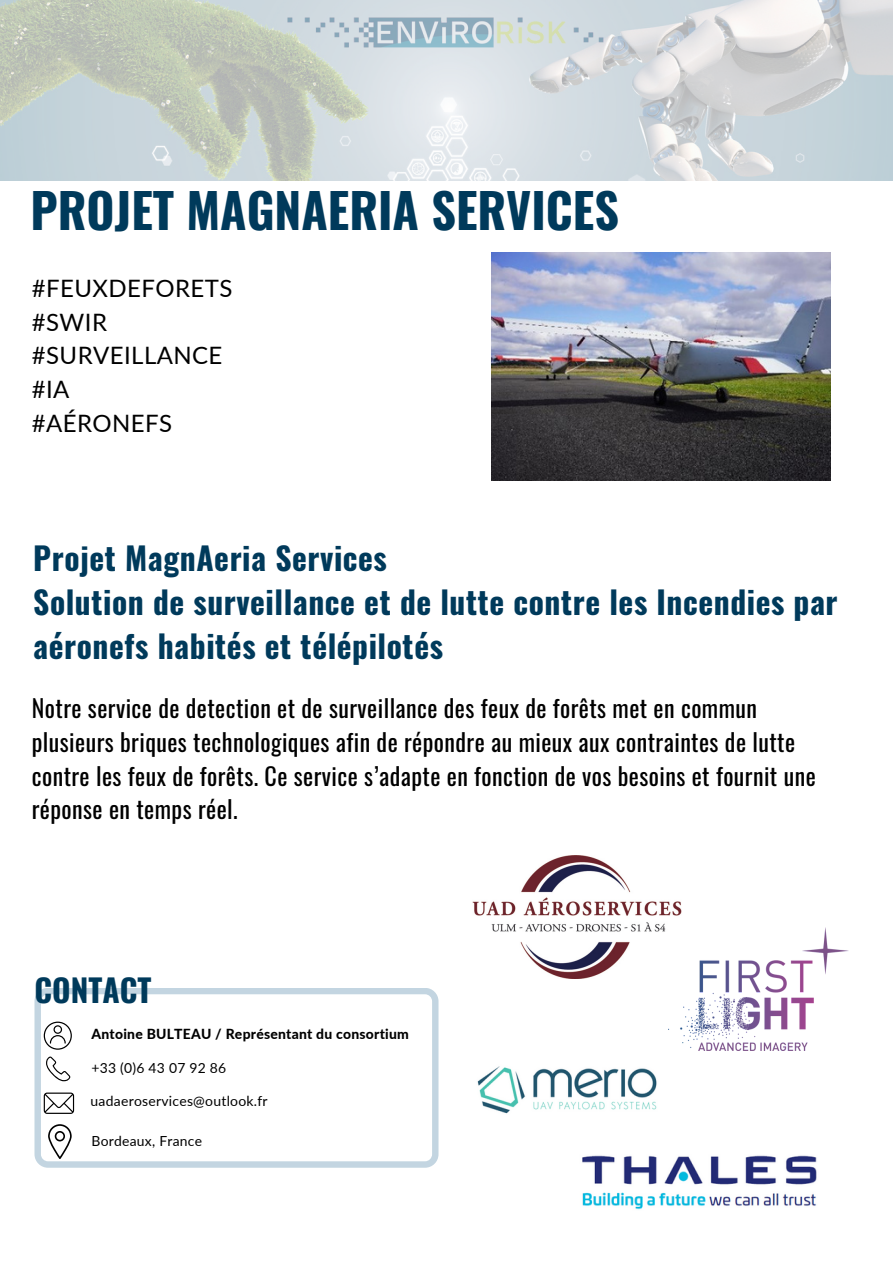
<style>
.page{position:relative;width:893px;height:1264px;background:#fff}
.page>*{position:absolute;margin:0;border:0;box-sizing:border-box;transform-origin:0 0}
.t1{font:700 48px "Oswald";color:#003a5b}
.t2{font:700 31.5px/43.8px "Oswald";letter-spacing:.02em;color:#003a5b}
.t3{font:700 31.5px "Oswald";color:#003a5b}
.t4{font:24px/33.8px "Oswald";letter-spacing:.02em;color:#000}
.t5{font:24px "Lato";letter-spacing:.02em;color:#000}
.t6{font:13.95px "Lato";letter-spacing:.02em;color:#000}
.t7{font:800 13.95px "Lato";letter-spacing:.02em;color:#000}
</style>
<div class="page">
<img style="left:0;top:0;width:892px;height:180px">
<img style="left:285px;top:15px;width:320px;height:34px">
<svg style="left:34px;top:988px;width:404px;height:179px"></svg>
<svg style="left:44px;top:1021px;width:28px;height:28px"></svg>
<svg style="left:46px;top:1056px;width:24px;height:25px"></svg>
<svg style="left:44px;top:1092px;width:30px;height:21px"></svg>
<svg style="left:48px;top:1124px;width:24px;height:34px"></svg>
<img style="left:491px;top:253px;width:339px;height:227px">
<img style="left:668px;top:927px;width:180px;height:123px">
<img style="left:582px;top:1155px;width:235px;height:55px">
<img style="left:472px;top:856px;width:209px;height:122px">
<img style="left:477px;top:1066px;width:180px;height:48px">
<p class="t1" style="left:30px;top:172px;width:590px">PROJET MAGNAERIA SERVICES</p>
<p class="t5" style="left:32px;top:273px;width:202px">#FEUXDEFORETS</p>
<p class="t5" style="left:32px;top:307px;width:77px">#SWIR</p>
<p class="t5" style="left:32px;top:340px;width:192px">#SURVEILLANCE</p>
<p class="t5" style="left:32px;top:374px;width:39px">#IA</p>
<p class="t5" style="left:32px;top:408px;width:142px">#AÉRONEFS</p>
<p class="t2" style="left:33px;top:535px;width:355px">Projet MagnAeria Services</p>
<p class="t2" style="left:33px;top:579px;width:805px">Solution de surveillance et de lutte contre les Incendies par aéronefs habités et télépilotés</p>
<p class="t4" style="left:32px;top:690px;width:785px">Notre service de detection et de surveillance des feux de forêts met en commun plusieurs briques technologiques afin de répondre au mieux aux contraintes de lutte contre les feux de forêts. Ce service s’adapte en fonction de vos besoins et fournit une réponse en temps réel.</p>
<p class="t3" style="left:34px;top:965px;width:118px">CONTACT</p>
<p class="t7" style="left:91px;top:1025px;width:319px">Antoine BULTEAU / Représentant du consortium</p>
<p class="t6" style="left:91px;top:1059px;width:136px">+33 (0)6 43 07 92 86</p>
<p class="t6" style="left:91px;top:1091px;width:178px">uadaeroservices@outlook.fr</p>
<p class="t6" style="left:91px;top:1132px;width:112px">Bordeaux, France</p>
</div>
